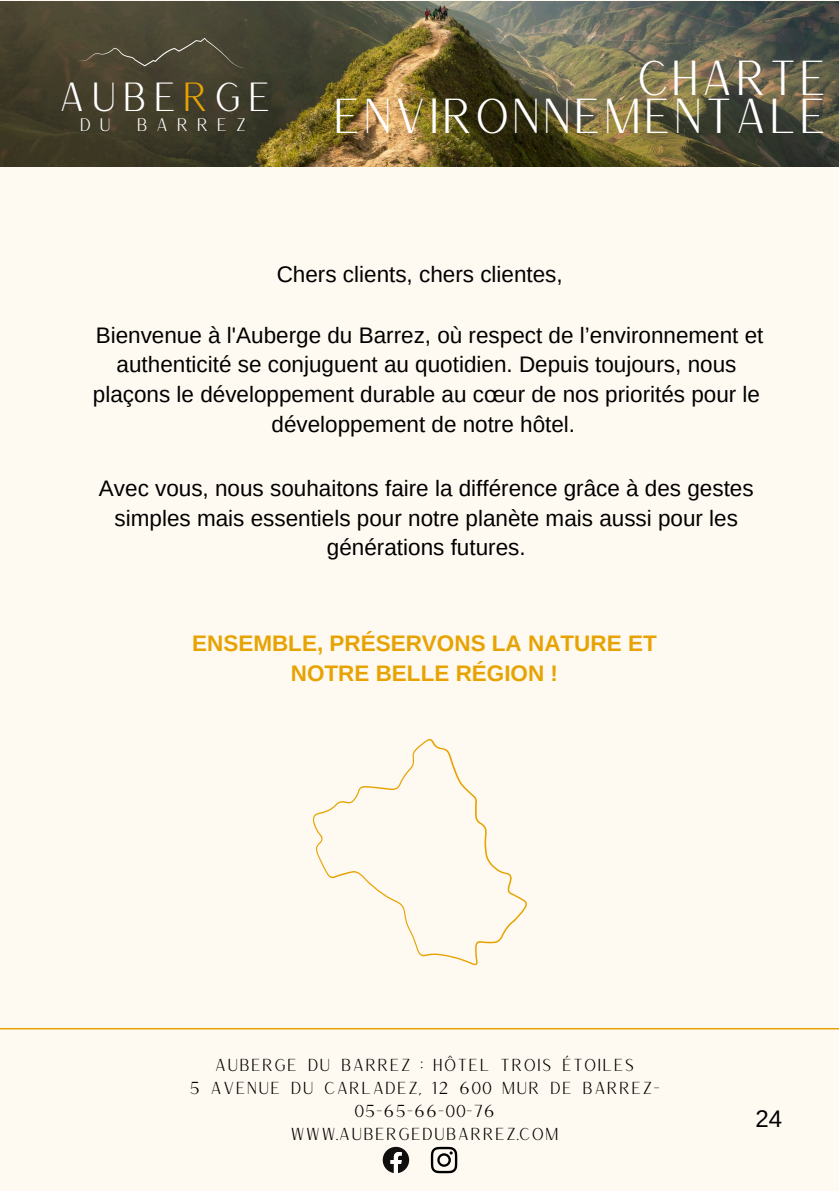
<style>
.page{position:relative;width:839px;height:1191px;background:#fff}
.page>*{position:absolute;margin:0;border:0;box-sizing:border-box;transform-origin:0 0}
.t1{font:47.8px/38px "Versailles";color:#fff;text-align:right}
.t2{font:39.6px "Versailles";letter-spacing:.11em;color:#fff}
.t3{font:24px "Arimo";color:#000}
.t4{font:22.4px/29.6px "Arimo";color:#000;text-align:center}
.t5{font:700 22.4px/29.6px "Arimo";color:#e7a304;text-align:center}
.t6{font:17.6px "Versailles";letter-spacing:.44em;color:#fff}
.t7{font:17px/23.2px "Versailles";letter-spacing:.03em;color:#000;text-align:center}
.s1{color:#e7a304}
</style>
<div class="page">
<div style="left:0;top:0;width:838px;height:1191px;background:#fffaf1"></div>
<img style="left:0;top:2px;width:838px;height:165px">
<svg style="left:382px;top:1147px;width:27px;height:26px"></svg>
<svg style="left:76px;top:38px;width:129px;height:27px;background:#524d39"></svg>
<svg style="left:313px;top:739px;width:213px;height:225px"></svg>
<svg style="left:431px;top:1147px;width:26px;height:26px"></svg>
<hr style="left:0;top:1028px;width:838px;height:1px;background:#e7a304">
<h2 class="t2" style="left:58px;top:71px;width:215px">AUBE<span class="s1">R</span>GE</h2>
<h2 class="t6" style="left:79px;top:113px;width:33px">D U</h2>
<h2 class="t6" style="left:136px;top:113px;width:112px">BARREZ</h2>
<h3 class="t1" style="left:332px;top:57px;width:497px">CHARTE<br>ENVIRONNEMENTALE</h3>
<h1 class="t4" style="left:277px;top:259px;width:287px">Chers clients, chers clientes,</h1>
<h3 class="t4" style="left:93px;top:320px;width:672px">Bienvenue à l'Auberge du Barrez, où respect de l’environnement et authenticité se conjuguent au quotidien. Depuis toujours, nous plaçons le développement durable au cœur de nos priorités pour le développement de notre hôtel.</h3>
<h3 class="t4" style="left:99px;top:474px;width:656px">Avec vous, nous souhaitons faire la différence grâce à des gestes simples mais essentiels pour notre planète mais aussi pour les générations futures.</h3>
<h4 class="t5" style="left:192px;top:628px;width:466px">ENSEMBLE, PRÉSERVONS LA NATURE ET<br>NOTRE BELLE RÉGION !</h4>
<p class="t7" style="left:189px;top:1052px;width:472px">AUBERGE DU BARREZ : HÔTEL TROIS ÉTOILES<br>5 AVENUE DU CARLADEZ, 12 600 MUR DE BARREZ-<br>05-65-66-00-76<br>WWW.AUBERGEDUBARREZ.COM</p>
<p class="t3" style="left:755px;top:1105px;width:28px">24</p>
</div>
